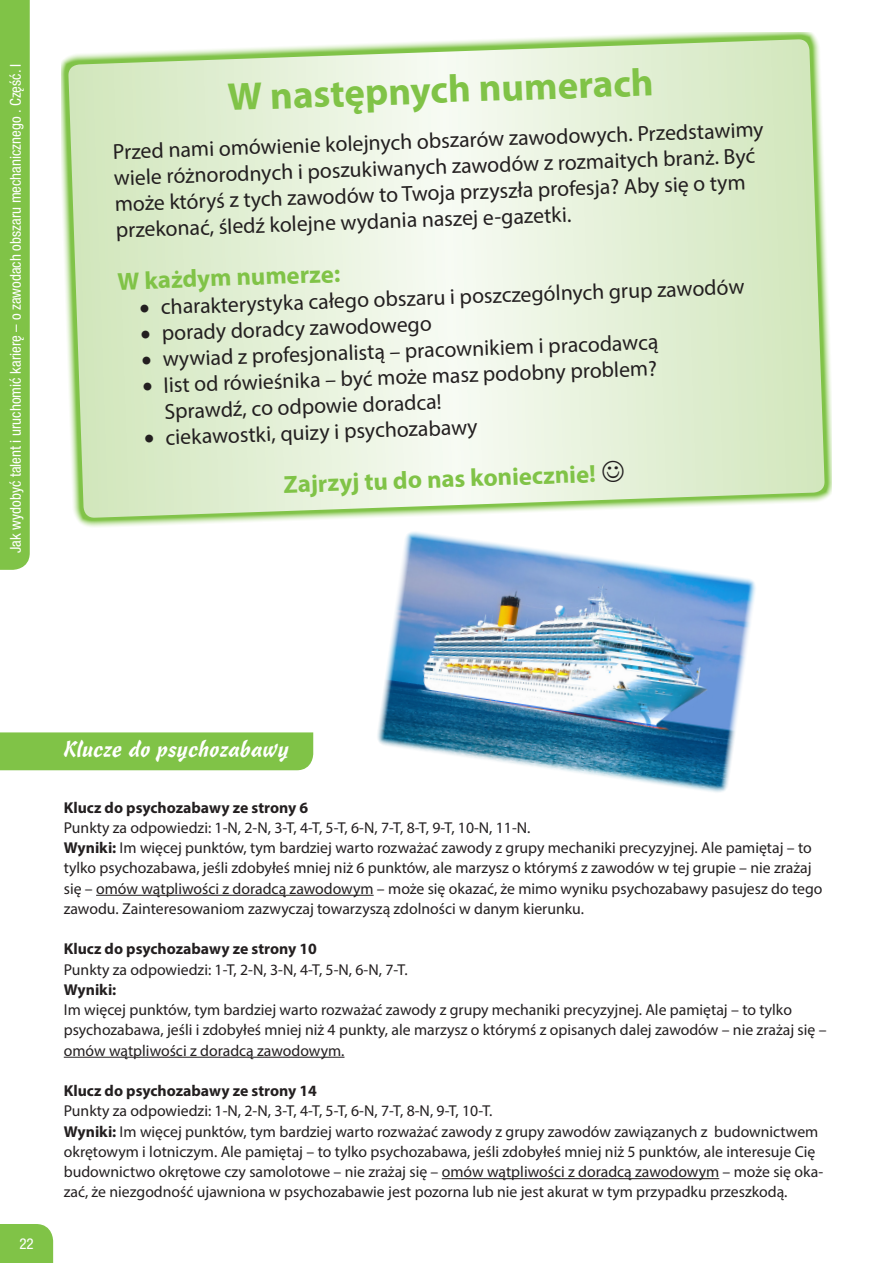
<style>
.page{position:relative;width:893px;height:1263px;background:#fff}
.page>*{position:absolute;margin:0;border:0;box-sizing:border-box;transform-origin:0 0}
.t1{font:700 39px "Myriad Pro";color:#80c347}
.t2{font:700 24.75px "Myriad Pro";color:#80c347}
.t3{font:22.5px "Freehand 471 EU";color:#fff}
.t4{font:21.75px/26.1px "Myriad Pro";color:#231f20}
.t5{font:15.75px/20.2px "Myriad Pro";color:#231f20}
.t6{font:700 15.75px "Myriad Pro";color:#231f20}
.t7{font:condensed 15px "Helvetica Neue LT Pro";color:#fff}
.s1{font-weight:700}
</style>
<div class="page">
<div style="left:0;top:0;width:30px;height:570px;background:#80c347"></div>
<div style="left:0;top:1224px;width:53px;height:39px;background:#80c347"></div>
<svg style="left:62px;top:33px;width:769px;height:494px"></svg>
<div style="left:0;top:732px;width:313px;height:38px;background:#80c347"></div>
<hr style="left:96px;top:895px;width:278px;height:1px;background:#231f20">
<hr style="left:64px;top:1057px;width:281px;height:1px;background:#231f20">
<hr style="left:442px;top:1178px;width:277px;height:1px;background:#231f20">
<img style="left:377px;top:532px;width:379px;height:260px">
<svg style="left:602px;top:460px;width:22px;height:22px"></svg>
<p class="t7" style="left:7px;top:553px;width:491px;rotate:-90deg">Jak wydobyć talent i uruchomić karierę – o zawodach obszaru mechanicznego . Część. I</p>
<h1 class="t1" style="left:227px;top:72px;width:428px;rotate:-2deg">W następnych numerach</h1>
<p class="t4" style="left:113px;top:139px;width:652px;rotate:-2deg">Przed nami omówienie kolejnych obszarów zawodowych. Przedstawimy wiele różnorodnych i poszukiwanych zawodów z rozmaitych branż. Być może któryś z tych zawodów to Twoja przyszła profesja? Aby się o tym przekonać, śledź kolejne wydania naszej e-gazetki.</p>
<h2 class="t2" style="left:117px;top:265px;width:224px;rotate:-2deg">W każdym numerze:</h2>
<h3 class="t4" style="left:139px;top:294px;width:607px;rotate:-2deg">• charakterystyka całego obszaru i poszczególnych grup zawodów</h3>
<h3 class="t4" style="left:140px;top:320px;width:293px;rotate:-2deg">• porady doradcy zawodowego</h3>
<h3 class="t4" style="left:141px;top:346px;width:519px;rotate:-2deg">• wywiad z profesjonalistą – pracownikiem i pracodawcą</h3>
<h3 class="t4" style="left:163px;top:372px;width:495px;text-indent:-21px;rotate:-2deg">• list od rówieśnika – być może masz podobny problem?<br>Sprawdź, co odpowie doradca!</h3>
<h3 class="t4" style="left:144px;top:425px;width:335px;rotate:-2deg">• ciekawostki, quizy i psychozabawy</h3>
<h2 class="t2" style="left:283px;top:468px;width:314px;rotate:-2deg">Zajrzyj tu do nas koniecznie!</h2>
<p class="t7" style="left:19px;top:1234px;width:16px">22</p>
<h3 class="t3" style="left:64px;top:735px;width:227px">Klucze do psychozabawy</h3>
<p class="t6" style="left:64px;top:797px;width:246px">Klucz do psychozabawy ze strony 6</p>
<p class="t5" style="left:64px;top:817px;width:760px">Punkty za odpowiedzi: 1-N, 2-N, 3-T, 4-T, 5-T, 6-N, 7-T, 8-T, 9-T, 10-N, 11-N.<br><span class="s1">Wyniki:</span> Im więcej punktów, tym bardziej warto rozważać zawody z grupy mechaniki precyzyjnej. Ale pamiętaj – to tylko psychozabawa, jeśli zdobyłeś mniej niż 6 punktów, ale marzysz o którymś z zawodów w tej grupie – nie zrażaj się – omów wątpliwości z doradcą zawodowym – może się okazać, że mimo wyniku psychozabawy pasujesz do tego zawodu. Zainteresowaniom zazwyczaj towarzyszą zdolności w danym kierunku.</p>
<p class="t6" style="left:64px;top:939px;width:255px">Klucz do psychozabawy ze strony 10</p>
<p class="t5" style="left:64px;top:959px;width:345px">Punkty za odpowiedzi: 1-T, 2-N, 3-N, 4-T, 5-N, 6-N, 7-T.</p>
<p class="t6" style="left:64px;top:979px;width:54px">Wyniki:</p>
<p class="t5" style="left:64px;top:999px;width:764px">Im więcej punktów, tym bardziej warto rozważać zawody z grupy mechaniki precyzyjnej. Ale pamiętaj – to tylko psychozabawa, jeśli i zdobyłeś mniej niż 4 punkty, ale marzysz o którymś z opisanych dalej zawodów – nie zrażaj się – omów wątpliwości z doradcą zawodowym.</p>
<p class="t6" style="left:64px;top:1080px;width:255px">Klucz do psychozabawy ze strony 14</p>
<p class="t5" style="left:64px;top:1101px;width:761px">Punkty za odpowiedzi: 1-N, 2-N, 3-T, 4-T, 5-T, 6-N, 7-T, 8-N, 9-T, 10-T.<br><span class="s1">Wyniki:</span> Im więcej punktów, tym bardziej warto rozważać zawody z grupy zawodów zawiązanych z budownictwem okrętowym i lotniczym. Ale pamiętaj – to tylko psychozabawa, jeśli zdobyłeś mniej niż 5 punktów, ale interesuje Cię budownictwo okrętowe czy samolotowe – nie zrażaj się – omów wątpliwości z doradcą zawodowym – może się oka&shy;zać, że niezgodność ujawniona w psychozabawie jest pozorna lub nie jest akurat w tym przypadku przeszkodą.</p>
</div>
